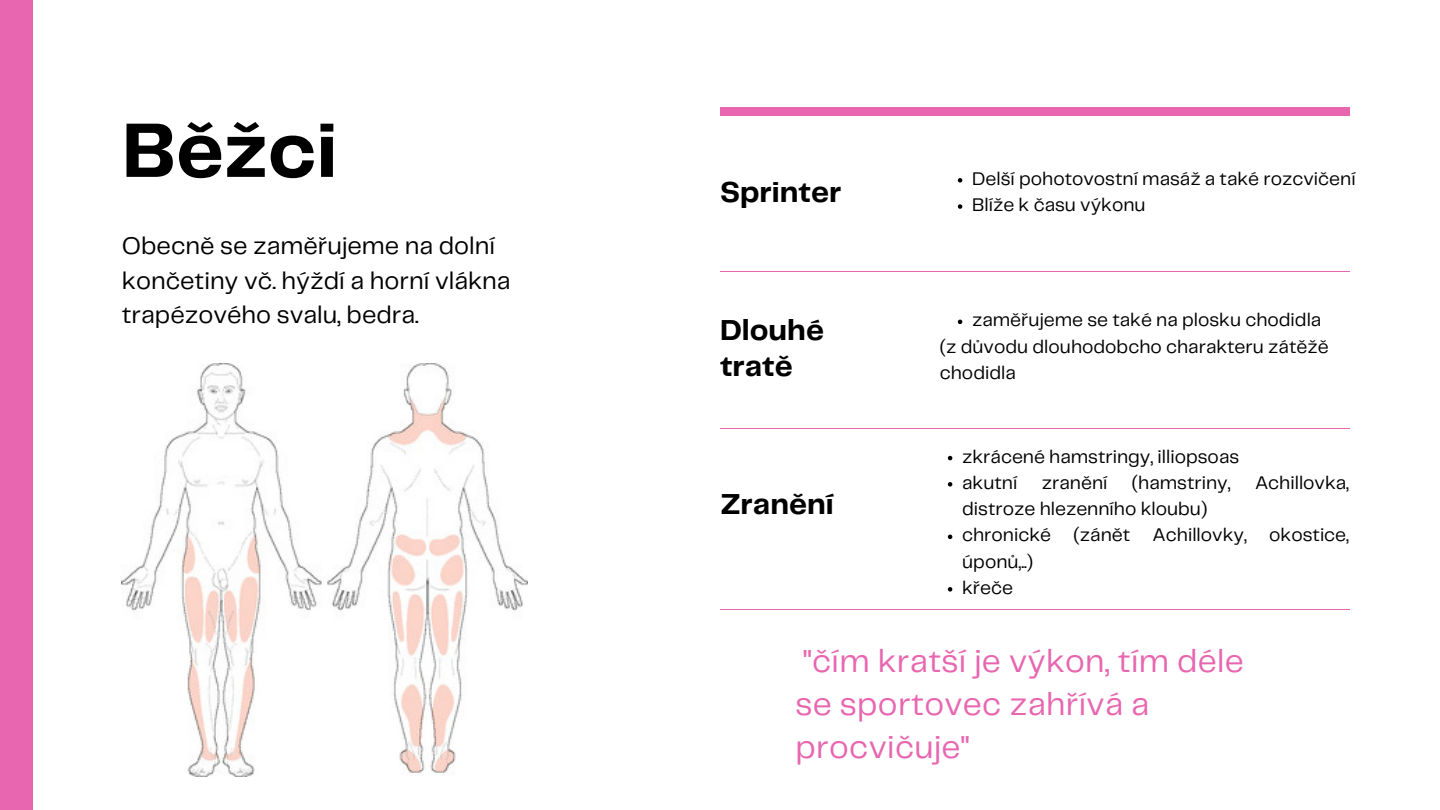
<style>
.page{position:relative;width:1440px;height:810px;background:#fff}
.page>*{position:absolute;margin:0;border:0;box-sizing:border-box;transform-origin:0 0}
.t1{font:700 80px "Telegraf";color:#000}
.t2{font:33px/42.8px "Telegraf";letter-spacing:.01em;color:#e866b0}
.t3{font:700 30px/36px "Telegraf";color:#000}
.t4{font:25px/34.5px "Telegraf";color:#000}
.t5{font:19px/26.2px "Telegraf";color:#000}
</style>
<div class="page">
<div style="left:0;top:0;width:32px;height:810px;background:#e866b0"></div>
<div style="left:720px;top:107px;width:629px;height:9px;background:#e866b0"></div>
<hr style="left:720px;top:272px;width:629px;height:1px;background:#e866b0">
<hr style="left:720px;top:428px;width:629px;height:1px;background:#e866b0">
<hr style="left:720px;top:610px;width:629px;height:1px;background:#e866b0">
<img style="left:122px;top:364px;width:406px;height:412px">
<svg style="left:958px;top:178px;width:4px;height:5px"></svg>
<svg style="left:958px;top:204px;width:4px;height:5px"></svg>
<svg style="left:958px;top:320px;width:4px;height:4px"></svg>
<svg style="left:948px;top:456px;width:4px;height:4px"></svg>
<svg style="left:948px;top:482px;width:4px;height:5px"></svg>
<svg style="left:948px;top:535px;width:4px;height:4px"></svg>
<svg style="left:948px;top:587px;width:4px;height:5px"></svg>
<h4 class="t1" style="left:122px;top:116px;width:217px">Běžci</h4>
<p class="t4" style="left:122px;top:230px;width:390px">Obecně se zaměřujeme na dolní končetiny vč. hýždí a horní vlákna trapézového svalu, bedra.</p>
<p class="t3" style="left:720px;top:176px;width:123px">Sprinter</p>
<p class="t5" style="left:972px;top:166px;width:385px">Delší pohotovostní masáž a také rozcvičení</p>
<h2 class="t5" style="left:972px;top:193px;width:175px">Blíže k času výkonu</h2>
<p class="t3" style="left:720px;top:314px;width:106px">Dlouhé tratě</p>
<p class="t5" style="left:972px;top:308px;width:351px">zaměřujeme se také na plosku chodidla</p>
<p class="t5" style="left:940px;top:334px;width:390px">(z důvodu dlouhodobcho charakteru zátěžě chodidla</p>
<p class="t3" style="left:720px;top:488px;width:115px">Zranění</p>
<p class="t5" style="left:962px;top:444px;width:279px">zkrácené hamstringy, illiopsoas</p>
<p class="t5" style="left:962px;top:470px;width:57px">akutní</p>
<p class="t5" style="left:1042px;top:470px;width:67px">zranění</p>
<p class="t5" style="left:1132px;top:470px;width:100px">(hamstriny,</p>
<p class="t5" style="left:1255px;top:470px;width:95px">Achillovka,</p>
<p class="t5" style="left:962px;top:497px;width:247px">distroze hlezenního kloubu)</p>
<h2 class="t5" style="left:962px;top:523px;width:388px">chronické (zánět Achillovky, okostice, úponů,..)</h2>
<h3 class="t5" style="left:962px;top:575px;width:52px">křeče</h3>
<h2 class="t2" style="left:795px;top:642px;width:450px">"čím kratší je výkon, tím déle se sportovec zahřívá a procvičuje"</h2>
</div>
